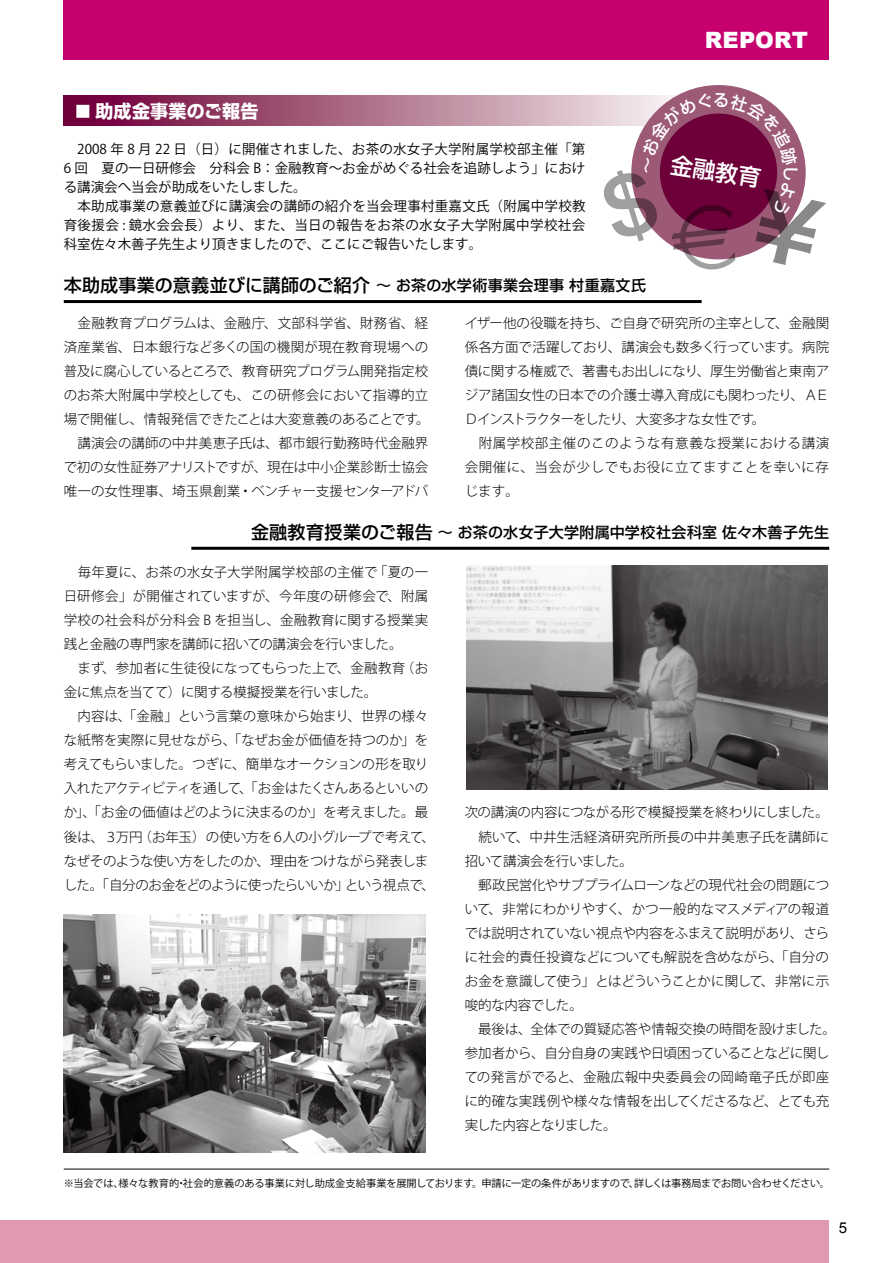
<style>
.page{position:relative;width:893px;height:1263px;background:#fff}
.page>*{position:absolute;margin:0;border:0;box-sizing:border-box;transform-origin:0 0}
.t1{font:900 22.5px "Arial";letter-spacing:.005em;color:#fff}
.t2{font:500 22.5px "Shin Go Pro";color:#fff}
.t3{font:500 18px "Shin Go Pro";color:#000}
.t4{font:700 18px "Shin Go Pro";letter-spacing:.01em;color:#fff}
.t5{font:500 15px "Shin Go Pro";letter-spacing:.02em;color:#000}
.t6{font:300 13.5px/24px "Koz Go Pro";letter-spacing:-.015em;color:#000}
.t7{font:13.5px/19.2px "Koz Go Std";letter-spacing:.02em;color:#000}
.t8{font:10.2px "Koz Go Std";letter-spacing:-.015em;color:#000}
.s1{font-size:15px}
.s2{font-size:18px}
</style>
<div class="page">
<div style="left:0;top:1220px;width:829px;height:43px;background:#e098b3"></div>
<div style="left:64px;top:0;width:765px;height:60px;background:#c70070"></div>
<svg style="left:64px;top:96px;width:539px;height:29px;background:#a76382"></svg>
<hr style="left:64px;top:300px;width:638px;height:3px;background:#000">
<hr style="left:191px;top:547px;width:638px;height:3px;background:#000">
<img style="left:466px;top:566px;width:362px;height:223px">
<img style="left:64px;top:914px;width:361px;height:238px">
<hr style="left:64px;top:1169px;width:765px;height:1px;background:#000">
<svg style="left:603px;top:93px;width:223px;height:177px"></svg>
<h2 class="t4" style="left:75px;top:97px;width:184px"><span class="s1">■</span> 助成金事業のご報告</h2>
<p class="t7" style="left:64px;top:140px;width:523px">　2008 年 8 月 22 日（日）に開催されました、お茶の水女子大学附属学校部主催「第6 回　夏の一日研修会　分科会 B：金融教育～お金がめぐる社会を追跡しよう」における講演会へ当会が助成をいたしました。<br>　本助成事業の意義並びに講演会の講師の紹介を当会理事村重嘉文氏（附属中学校教育後援会 : 鏡水会会長）より、また、当日の報告をお茶の水女子大学附属中学校社会科室佐々木善子先生より頂きましたので、ここにご報告いたします。</p>
<h1 class="t1" style="left:705px;top:27px;width:105px">REPORT</h1>
<h1 class="t2" style="left:674px;top:146px;width:92px;rotate:9deg">金融教育</h1>
<h2 class="t3" style="left:64px;top:271px;width:584px">本助成事業の意義並びに講師のご紹介 <span class="s1">～ お茶の水学術事業会理事 村重嘉文氏</span></h2>
<p class="t6" style="left:465px;top:311px;width:366px">イザー他の役職を持ち、ご自身で研究所の主宰として、金融関係各方面で活躍しており、講演会も数多く行っています。病院債に関する権威で、著書もお出しになり、厚生労働省と東南アジア諸国女性の日本での介護士導入育成にも関わったり、ＡＥ<br>Ｄインストラクターをしたり、大変多才な女性です。<br>　附属学校部主催のこのような有意義な授業における講演会開催に、当会が少しでもお役に立てますことを幸いに存じます。</p>
<p class="t5" style="left:251px;top:520px;width:579px"><span class="s2">金融教育授業のご報告</span> ～ お茶の水女子大学附属中学校社会科室 佐々木善子先生</p>
<p class="t6" style="left:64px;top:561px;width:373px">　毎年夏に、お茶の水女子大学附属学校部の主催で「夏の一日研修会」が開催されていますが、今年度の研修会で、附属学校の社会科が分科会 B を担当し、金融教育に関する授業実践と金融の専門家を講師に招いての講演会を行いました。<br>　まず、参加者に生徒役になってもらった上で、金融教育（お金に焦点を当てて）に関する模擬授業を行いました。<br>　内容は、「金融」という言葉の意味から始まり、世界の様々な紙幣を実際に見せながら、「なぜお金が価値を持つのか」を考えてもらいました。つぎに、簡単なオークションの形を取り入れたアクティビティを通して、「お金はたくさんあるといいのか」、「お金の価値はどのように決まるのか」を考えました。最後は、３万円（お年玉）の使い方を６人の小グループで考えて、なぜそのような使い方をしたのか、理由をつけながら発表しました。「自分のお金をどのように使ったらいいか」という視点で、</p>
<p class="t6" style="left:64px;top:311px;width:367px;text-align:justify">　金融教育プログラムは、金融庁、文部科学省、財務省、経済産業省、日本銀行など多くの国の機関が現在教育現場への普及に腐心しているところで、教育研究プログラム開発指定校のお茶大附属中学校としても、この研修会において指導的立場で開催し、情報発信できたことは大変意義のあることです。　講演会の講師の中井美恵子氏は、都市銀行勤務時代金融界で初の女性証券アナリストですが、現在は中小企業診断士協会唯一の女性理事、埼玉県創業・ベンチャー支援センターアドバ</p>
<p class="t6" style="left:465px;top:801px;width:373px">次の講演の内容につながる形で模擬授業を終わりにしました。　続いて、中井生活経済研究所所長の中井美恵子氏を講師に招いて講演会を行いました。<br>　郵政民営化やサブプライムローンなどの現代社会の問題について、非常にわかりやすく、かつ一般的なマスメディアの報道では説明されていない視点や内容をふまえて説明があり、さらに社会的責任投資などについても解説を含めながら、「自分のお金を意識して使う」とはどういうことかに関して、非常に示唆的な内容でした。<br>　最後は、全体での質疑応答や情報交換の時間を設けました。参加者から、自分自身の実践や日頃困っていることなどに関しての発言がでると、金融広報中央委員会の岡崎竜子氏が即座に的確な実践例や様々な情報を出してくださるなど、とても充実した内容となりました。</p>
<p class="t8" style="left:64px;top:1177px;width:768px">※当会では、様々な教育的・社会的意義のある事業に対し助成金支給事業を展開しております。申請に一定の条件がありますので、詳しくは事務局までお問い合わせください。</p>
</div>
